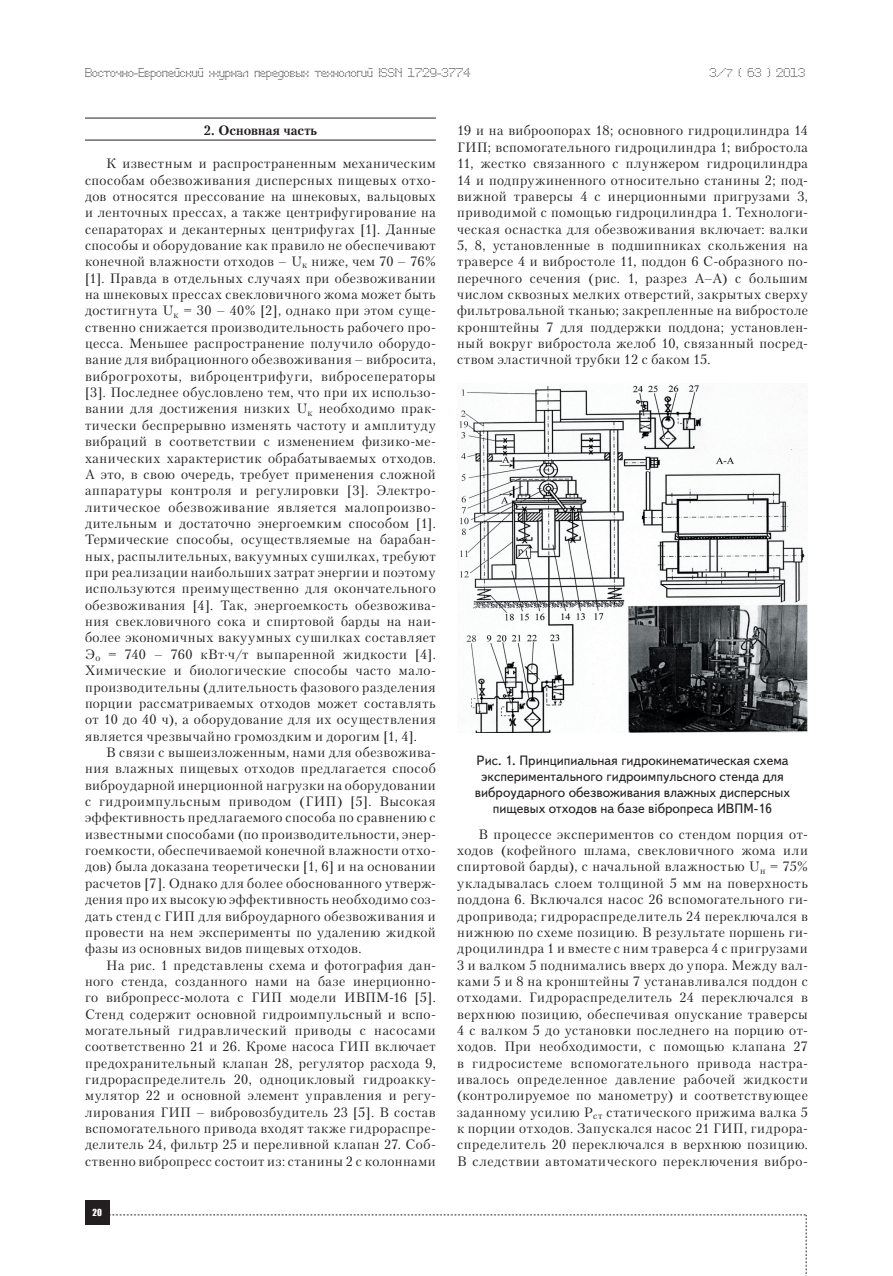
<style>
.page{position:relative;width:893px;height:1276px;background:#fff}
.page>*{position:absolute;margin:0;border:0;box-sizing:border-box;transform-origin:0 0}
.t1{font:13.5px/16.4px "Petersburg C";letter-spacing:.04em;color:#231f20;text-align:justify}
.t2{font:13.5px/16.2px "Text Book C";color:#231f20;text-align:center}
.t3{font:700 13.5px "Petersburg C";color:#231f20}
.t4{font:12px "Perfo";letter-spacing:.015em;color:#231f20}
.t5{font:9px "Impact";color:#fff}
.s1{font-size:10.5px}
</style>
<div class="page">
<div style="left:85px;top:1200px;width:24px;height:25px;background:#231f20"></div>
<svg style="left:109px;top:1214px;width:698px;height:62px"></svg>
<hr style="left:85px;top:118px;width:351px;height:1px;background:#231f20">
<hr style="left:85px;top:140px;width:351px;height:1px;background:#231f20">
<img style="left:459px;top:385px;width:349px;height:347px">
<p class="t4" style="left:85px;top:65px;width:387px">Восточно-Европейский журнал передовых технологий ISSN 1729-3774</p>
<p class="t4" style="left:709px;top:65px;width:97px">3/<span class="s1">7</span> ( 63 ) 2013</p>
<p class="t3" style="left:204px;top:122px;width:115px">2. Основная часть</p>
<p class="t1" style="left:85px;top:155px;width:352px;text-indent:21px">К известным и распространенным механическим способам обезвоживания дисперсных пищевых отхо&shy;дов относятся прессование на шнековых, вальцовых и ленточных прессах, а также центрифугирование на сепараторах и декантерных центрифугах [1]. Данные способы и оборудование как правило не обеспечивают конечной влажности отходов – U<sub>к</sub> ниже, чем 70 – 76% [1]. Правда в отдельных случаях при обезвоживании на шнековых прессах свекловичного жома может быть достигнута U<sub>к</sub> = 30 – 40% [2], однако при этом суще&shy;ственно снижается производительность рабочего про&shy;цесса. Меньшее распространение получило оборудо&shy;вание для вибрационного обезвоживания – вибросита, виброгрохоты, виброцентрифуги, вибросеператоры [3]. Последнее обусловлено тем, что при их использо&shy;вании для достижения низких U<sub>к</sub> необходимо прак&shy;тически беспрерывно изменять частоту и амплитуду вибраций в соответствии с изменением физико-ме&shy;ханических характеристик обрабатываемых отходов.<br>А это, в свою очередь, требует применения сложной аппаратуры контроля и регулировки [3]. Электро&shy;литическое обезвоживание является малопроизво&shy;дительным и достаточно энергоемким способом [1].<br>Термические способы, осуществляемые на барабан&shy;ных, распылительных, вакуумных сушилках, требуют при реализации наибольших затрат энергии и поэтому используются преимущественно для окончательного обезвоживания [4]. Так, энергоемкость обезвожива&shy;ния свекловичного сока и спиртовой барды на наи&shy;более экономичных вакуумных сушилках составляет Э<sub>о</sub> = 740 – 760 кВт⋅ч/т выпаренной жидкости [4].<br>Химические и биологические способы часто мало&shy;производительны (длительность фазового разделения порции рассматриваемых отходов может составлять от 10 до 40 ч), а оборудование для их осуществления является чрезвычайно громоздким и дорогим [1, 4].</p>
<p class="t1" style="left:85px;top:744px;width:352px;text-indent:21px">В связи с вышеизложенным, нами для обезвожива&shy;ния влажных пищевых отходов предлагается способ виброударной инерционной нагрузки на оборудовании с гидроимпульсным приводом (ГИП) [5]. Высокая эффективность предлагаемого способа по сравнению с известными способами (по производительности, энер&shy;гоемкости, обеспечиваемой конечной влажности отхо&shy;дов) была доказана теоретически [1, 6] и на основании расчетов [7]. Однако для более обоснованного утверж&shy;дения про их высокую эффективность необходимо соз&shy;дать стенд с ГИП для виброударного обезвоживания и провести на нем эксперименты по удалению жидкой фазы из основных видов пищевых отходов.</p>
<p class="t1" style="left:85px;top:956px;width:352px;text-indent:21px">На рис. 1 представлены схема и фотография дан&shy;ного стенда, созданного нами на базе инерционно&shy;го вибропресс-молота с ГИП модели ИВПМ-16 [5].<br>Стенд содержит основной гидроимпульсный и вспо&shy;могательный гидравлический приводы с насосами соответственно 21 и 26. Кроме насоса ГИП включает предохранительный клапан 28, регулятор расхода 9, гидрораспределитель 20, одноцикловый гидроакку&shy;мулятор 22 и основной элемент управления и регу&shy;лирования ГИП – вибровозбудитель 23 [5]. В состав вспомогательного привода входят также гидрораспре&shy;делитель 24, фильтр 25 и переливной клапан 27. Соб&shy;ственно вибропресс состоит из: станины 2 с колоннами</p>
<p class="t5" style="left:92px;top:1205px;width:11px">20</p>
<p class="t1" style="left:457px;top:122px;width:352px">19 и на виброопорах 18; основного гидроцилиндра 14<br>ГИП; вспомогательного гидроцилиндра 1; вибростола 11, жестко связанного с плунжером гидроцилиндра 14 и подпружиненного относительно станины 2; под&shy;вижной траверсы 4 с инерционными пригрузами 3, приводимой с помощью гидроцилиндра 1. Технологи&shy;ческая оснастка для обезвоживания включает: валки 5, 8, установленные в подшипниках скольжения на траверсе 4 и вибростоле 11, поддон 6 С-образного по&shy;перечного сечения (рис. 1, разрез А–А) с большим числом сквозных мелких отверстий, закрытых сверху фильтровальной тканью; закрепленные на вибростоле кронштейны 7 для поддержки поддона; установлен&shy;ный вокруг вибростола желоб 10, связанный посред&shy;ством эластичной трубки 12 с баком 15.</p>
<p class="t2" style="left:475px;top:752px;width:317px">Рис. 1. Принципиальная гидрокинематическая схема экспериментального гидроимпульсного стенда для виброударного обезвоживания влажных дисперсных пищевых отходов на базе вібропреса ИВПМ-16</p>
<p class="t1" style="left:457px;top:825px;width:352px;text-indent:21px">В процессе экспериментов со стендом порция от&shy;ходов (кофейного шлама, свекловичного жома или спиртовой барды), с начальной влажностью U<sub>н</sub> = 75% укладывалась слоем толщиной 5 мм на поверхность поддона 6. Включался насос 26 вспомогательного ги&shy;дропривода; гидрораспределитель 24 переключался в нижнюю по схеме позицию. В результате поршень ги&shy;дроцилиндра 1 и вместе с ним траверса 4 с пригрузами 3 и валком 5 поднимались вверх до упора. Между вал&shy;ками 5 и 8 на кронштейны 7 устанавливался поддон с отходами. Гидрораспределитель 24 переключался в верхнюю позицию, обеспечивая опускание траверсы 4 с валком 5 до установки последнего на порцию от&shy;ходов. При необходимости, с помощью клапана 27 в гидросистеме вспомогательного привода настра&shy;ивалось определенное давление рабочей жидкости (контролируемое по манометру) и соответствующее заданному усилию Р<sub>ст</sub> статического прижима валка 5 к порции отходов. Запускался насос 21 ГИП, гидрора&shy;спределитель 20 переключался в верхнюю позицию.<br>В следствии автоматического переключения вибро-</p>
</div>
